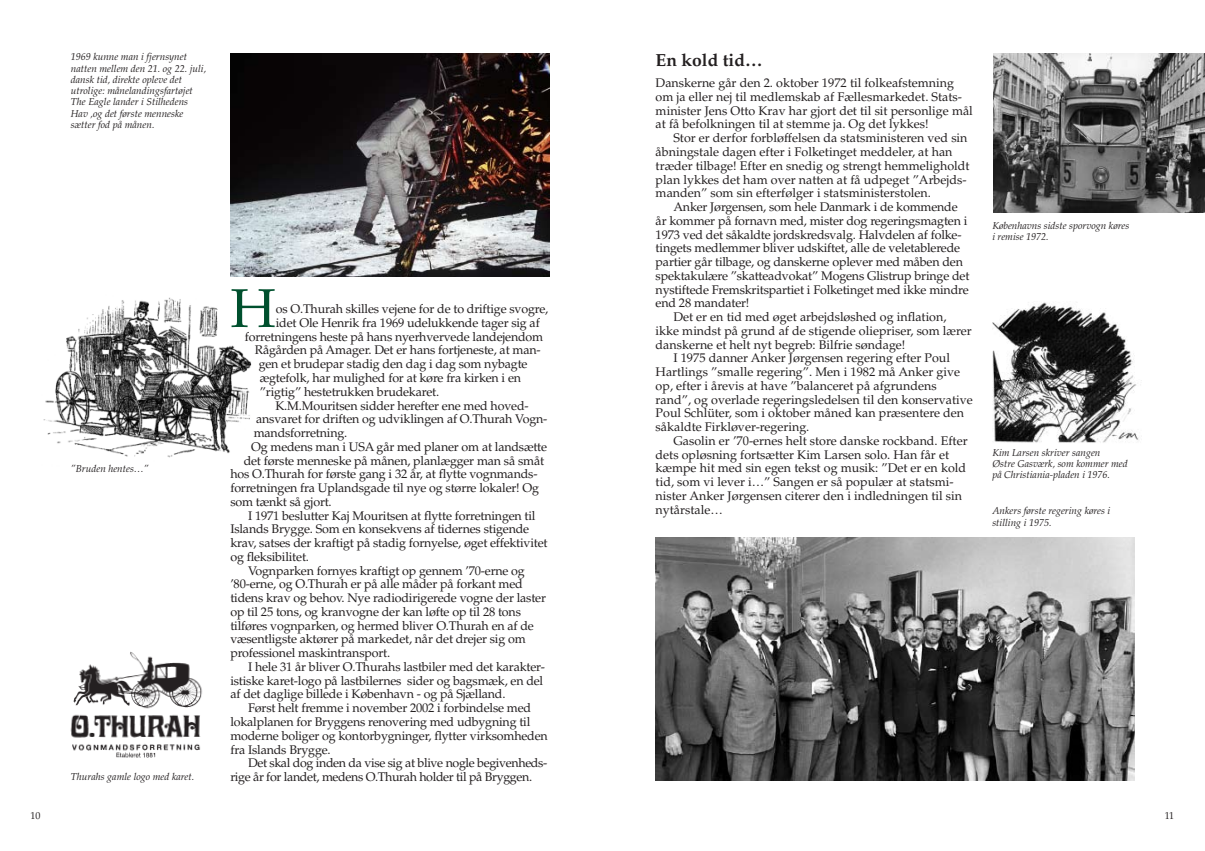
<style>
.page{position:relative;width:1205px;height:851px;background:#fff}
.page>*{position:absolute;margin:0;border:0;box-sizing:border-box;transform-origin:0 0}
.t1{font:54.62px "Palatino";color:#00502e}
.t2{font:700 17.5px "Palatino";color:#231f20}
.t3{font:12.5px/13.8px "Palatino";letter-spacing:-.015em;color:#231f20}
.t4{font:italic 10px/11.2px "Palatino";color:#231f20}
.t5{font:10px "Palatino";color:#231f20}
</style>
<div class="page">
<img style="left:230px;top:53px;width:319px;height:223px">
<img style="left:71px;top:651px;width:131px;height:107px">
<img style="left:43px;top:297px;width:209px;height:161px">
<img style="left:993px;top:53px;width:212px;height:160px">
<img style="left:656px;top:537px;width:478px;height:243px">
<img style="left:992px;top:302px;width:147px;height:141px">
<p class="t4" style="left:71px;top:52px;width:137px">1969 kunne man i fjernsynet natten mellem den 21. og 22. juli, dansk tid, direkte opleve det utrolige: månelandingsfartøjet<br>The Eagle lander i Stilhedens<br>Hav ,og det første menneske sætter fod på månen.</p>
<p class="t4" style="left:71px;top:463px;width:80px">”Bruden hentes…”</p>
<p class="t4" style="left:71px;top:771px;width:125px">Thurahs gamle logo med karet.</p>
<h1 class="t1" style="left:230px;top:276px;width:47px">H</h1>
<p class="t3" style="left:276px;top:302px;width:274px">os O.Thurah skilles vejene for de to driftige svogre,</p>
<p class="t3" style="left:276px;top:316px;width:265px">idet Ole Henrik fra 1969 udelukkende tager sig af</p>
<p class="t3" style="left:245px;top:330px;width:300px">forretningens heste på hans nyerhvervede landejendom</p>
<p class="t3" style="left:255px;top:343px;width:287px">Rågården på Amager. Det er hans fortjeneste, at man-</p>
<p class="t3" style="left:259px;top:357px;width:270px">gen et brudepar stadig den dag i dag som nybagte</p>
<p class="t3" style="left:260px;top:371px;width:263px">ægtefolk, har mulighed for at køre fra kirken i en</p>
<p class="t3" style="left:260px;top:385px;width:181px">”rigtig” hestetrukken brudekaret.</p>
<p class="t3" style="left:275px;top:398px;width:255px">K.M.Mouritsen sidder herefter ene med hoved-</p>
<p class="t3" style="left:256px;top:412px;width:293px">ansvaret for driften og udviklingen af O.Thurah Vogn-</p>
<p class="t3" style="left:254px;top:426px;width:95px">mandsforretning.</p>
<p class="t3" style="left:251px;top:440px;width:297px">Og medens man i USA går med planer om at landsætte</p>
<p class="t3" style="left:244px;top:453px;width:302px">det første menneske på månen, planlægger man så småt</p>
<p class="t3" style="left:230px;top:467px;width:309px">hos O.Thurah for første gang i 32 år, at flytte vognmands-</p>
<p class="t3" style="left:230px;top:481px;width:310px">forretningen fra Uplandsgade til nye og større lokaler! Og</p>
<p class="t3" style="left:230px;top:495px;width:103px">som tænkt så gjort.</p>
<p class="t3" style="left:248px;top:508px;width:289px">I 1971 beslutter Kaj Mouritsen at flytte forretningen til</p>
<p class="t3" style="left:230px;top:522px;width:300px">Islands Brygge. Som en konsekvens af tidernes stigende</p>
<p class="t3" style="left:230px;top:536px;width:319px">krav, satses der kraftigt på stadig fornyelse, øget effektivitet</p>
<p class="t3" style="left:230px;top:550px;width:80px">og fleksibilitet.</p>
<p class="t3" style="left:248px;top:563px;width:278px">Vognparken fornyes kraftigt op gennem ’70-erne og</p>
<p class="t3" style="left:230px;top:577px;width:294px">’80-erne, og O.Thurah er på alle måder på forkant med</p>
<p class="t3" style="left:230px;top:591px;width:317px">tidens krav og behov. Nye radiodirigerede vogne der laster</p>
<p class="t3" style="left:230px;top:605px;width:292px">op til 25 tons, og kranvogne der kan løfte op til 28 tons</p>
<p class="t3" style="left:230px;top:618px;width:305px">tilføres vognparken, og hermed bliver O.Thurah en af de</p>
<p class="t3" style="left:230px;top:632px;width:297px">væsentligste aktører på markedet, når det drejer sig om</p>
<p class="t3" style="left:230px;top:646px;width:161px">professionel maskintransport.</p>
<p class="t3" style="left:248px;top:660px;width:298px">I hele 31 år bliver O.Thurahs lastbiler med det karakter-</p>
<p class="t3" style="left:230px;top:673px;width:314px">istiske karet-logo på lastbilernes sider og bagsmæk, en del</p>
<p class="t3" style="left:230px;top:687px;width:277px">af det daglige billede i København - og på Sjælland.</p>
<p class="t3" style="left:248px;top:701px;width:284px">Først helt fremme i november 2002 i forbindelse med</p>
<p class="t3" style="left:230px;top:715px;width:301px">lokalplanen for Bryggens renovering med udbygning til</p>
<p class="t3" style="left:230px;top:728px;width:319px">moderne boliger og kontorbygninger, flytter virksomheden</p>
<p class="t3" style="left:230px;top:742px;width:102px">fra Islands Brygge.</p>
<p class="t3" style="left:248px;top:756px;width:301px">Det skal dog inden da vise sig at blive nogle begivenheds-</p>
<p class="t3" style="left:230px;top:770px;width:303px">rige år for landet, medens O.Thurah holder til på Bryggen.</p>
<h2 class="t2" style="left:656px;top:50px;width:108px">En kold tid…</h2>
<p class="t3" style="left:656px;top:76px;width:319px">Danskerne går den 2. oktober 1972 til folkeafstemning om ja eller nej til medlemskab af Fællesmarkedet. Stats&shy;minister Jens Otto Krav har gjort det til sit personlige mål at få befolkningen til at stemme ja. Og det lykkes!</p>
<p class="t3" style="left:656px;top:131px;width:315px;text-indent:18px">Stor er derfor forbløffelsen da statsministeren ved sin åbningstale dagen efter i Folketinget meddeler, at han træder tilbage! Efter en snedig og strengt hemmeligholdt plan lykkes det ham over natten at få udpeget ”Arbejds&shy;manden” som sin efterfølger i statsministerstolen.</p>
<p class="t3" style="left:673px;top:200px;width:286px">Anker Jørgensen, som hele Danmark i de kommende</p>
<p class="t3" style="left:656px;top:214px;width:313px">år kommer på fornavn med, mister dog regeringsmagten i</p>
<p class="t3" style="left:656px;top:227px;width:307px">1973 ved det såkaldte jordskredsvalg. Halvdelen af folke-</p>
<p class="t3" style="left:656px;top:241px;width:306px">tingets medlemmer bliver udskiftet, alle de veletablerede</p>
<p class="t3" style="left:656px;top:255px;width:309px">partier går tilbage, og danskerne oplever med måben den</p>
<p class="t3" style="left:656px;top:269px;width:315px">spektakulære ”skatteadvokat” Mogens Glistrup bringe det</p>
<p class="t3" style="left:656px;top:282px;width:314px">nystiftede Fremskritspartiet i Folketinget med ikke mindre</p>
<p class="t3" style="left:656px;top:296px;width:95px">end 28 mandater!</p>
<p class="t3" style="left:673px;top:310px;width:275px">Det er en tid med øget arbejdsløshed og inflation,</p>
<p class="t3" style="left:656px;top:324px;width:318px">ikke mindst på grund af de stigende oliepriser, som lærer</p>
<p class="t3" style="left:656px;top:337px;width:251px">danskerne et helt nyt begreb: Bilfrie søndage!</p>
<p class="t3" style="left:673px;top:351px;width:278px">I 1975 danner Anker Jørgensen regering efter Poul</p>
<p class="t3" style="left:656px;top:365px;width:306px">Hartlings ”smalle regering”. Men i 1982 må Anker give</p>
<p class="t3" style="left:656px;top:379px;width:282px">op, efter i årevis at have ”balanceret på afgrundens</p>
<p class="t3" style="left:656px;top:392px;width:319px">rand”, og overlade regeringsledelsen til den konservative</p>
<p class="t3" style="left:656px;top:406px;width:310px">Poul Schlüter, som i oktober måned kan præsentere den</p>
<p class="t3" style="left:656px;top:420px;width:155px">såkaldte Firkløver-regering.</p>
<p class="t3" style="left:673px;top:434px;width:296px">Gasolin er ’70-ernes helt store danske rockband. Efter</p>
<p class="t3" style="left:656px;top:447px;width:295px">dets opløsning fortsætter Kim Larsen solo. Han får et</p>
<p class="t3" style="left:656px;top:461px;width:312px">kæmpe hit med sin egen tekst og musik: ”Det er en kold</p>
<p class="t3" style="left:656px;top:475px;width:299px">tid, som vi lever i…” Sangen er så populær at statsmi-</p>
<p class="t3" style="left:656px;top:489px;width:308px">nister Anker Jørgensen citerer den i indledningen til sin</p>
<p class="t3" style="left:656px;top:502px;width:69px">nytårstale…</p>
<p class="t4" style="left:992px;top:220px;width:138px">Københavns sidste sporvogn køres i remise 1972.</p>
<p class="t4" style="left:992px;top:447px;width:137px">Kim Larsen skriver sangen<br>Østre Gasværk, som kommer med på Christiania-pladen i 1976.</p>
<p class="t4" style="left:992px;top:505px;width:119px">Ankers første regering køres i stilling i 1975.</p>
<p class="t5" style="left:30px;top:810px;width:11px">10</p>
<p class="t5" style="left:1165px;top:810px;width:11px">11</p>
</div>
